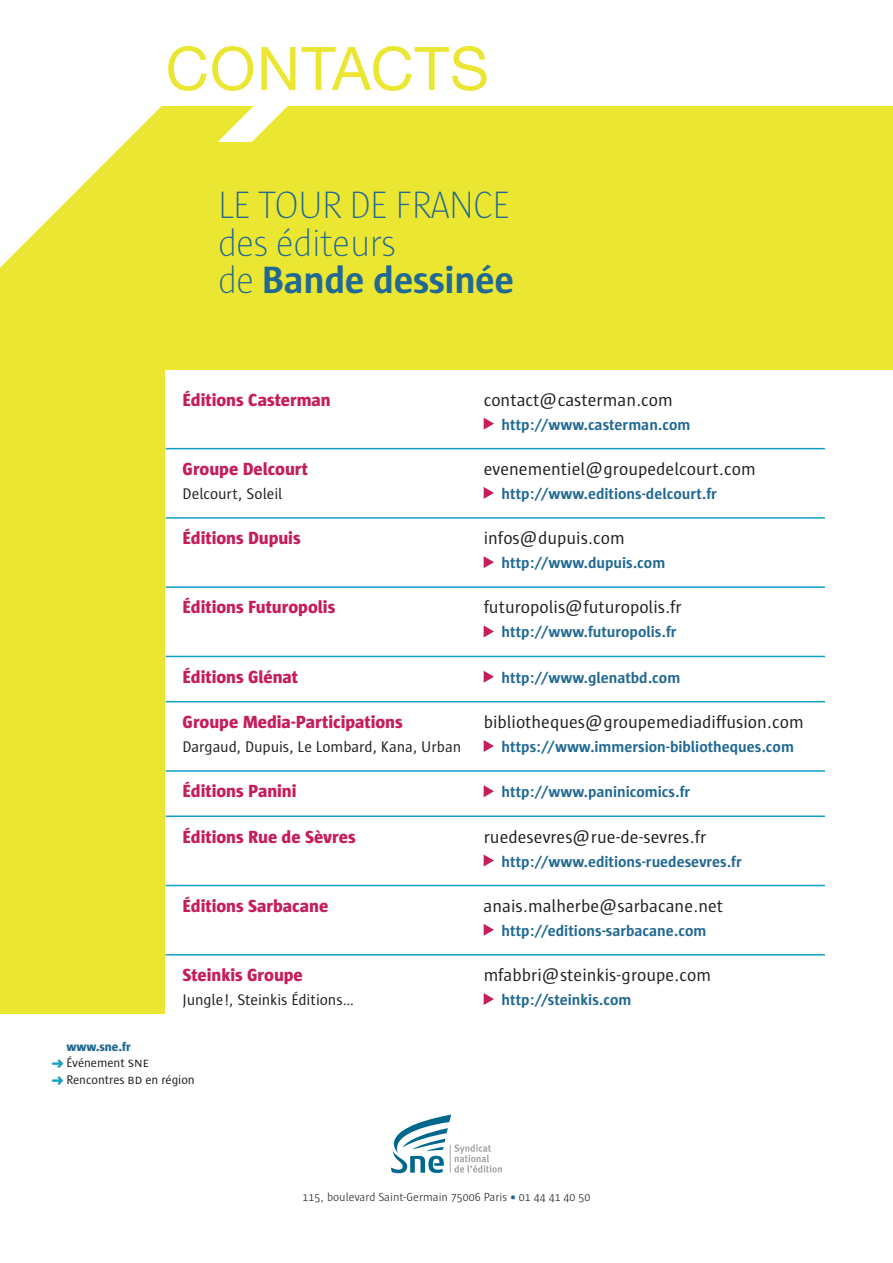
<style>
.page{position:relative;width:893px;height:1263px;background:#fff}
.page>*{position:absolute;margin:0;border:0;box-sizing:border-box;transform-origin:0 0}
.t1{font:60px "Helvetica Neue";letter-spacing:.015em;color:#ebe632}
.t2{font:200 39px/37.5px "Sun";letter-spacing:-.03em;color:#216992}
.t3{font:18px "Sun";color:#231f20}
.t4{font:800 18px "Sun";letter-spacing:-.005em;color:#c61d5c}
.t5{font:700 15.75px "Sun";color:#216992}
.t6{font:15.75px "Sun";letter-spacing:-.005em;color:#231f20}
.t7{font:12.75px/16.5px "Sun";letter-spacing:-.005em;color:#231f20}
.t8{font:300 12px "Sun";color:#231f20}
.s1{font-weight:700}
.s2{font-weight:800;color:#216992}
.s3{font-family:"Sun SC"}
.s4{font-weight:700;color:#216992}
</style>
<div class="page">
<div style="left:0;top:106px;width:893px;height:908px;background:#ebe632"></div>
<svg style="left:391px;top:1114px;width:111px;height:59px"></svg>
<svg style="left:0;top:106px;width:162px;height:162px"></svg>
<div style="left:166px;top:370px;width:727px;height:678px;background:#fff"></div>
<hr style="left:166px;top:448px;width:659px;height:1px;background:#149fc6">
<hr style="left:166px;top:517px;width:659px;height:2px;background:#149fc6">
<hr style="left:166px;top:586px;width:659px;height:2px;background:#149fc6">
<hr style="left:166px;top:656px;width:659px;height:1px;background:#149fc6">
<hr style="left:166px;top:701px;width:659px;height:1px;background:#149fc6">
<hr style="left:166px;top:770px;width:659px;height:2px;background:#149fc6">
<hr style="left:166px;top:815px;width:659px;height:2px;background:#149fc6">
<hr style="left:166px;top:885px;width:659px;height:1px;background:#149fc6">
<hr style="left:166px;top:954px;width:659px;height:1px;background:#149fc6">
<svg style="left:484px;top:418px;width:10px;height:12px"></svg>
<svg style="left:484px;top:487px;width:10px;height:12px"></svg>
<svg style="left:484px;top:556px;width:10px;height:12px"></svg>
<svg style="left:484px;top:625px;width:10px;height:12px"></svg>
<svg style="left:484px;top:671px;width:10px;height:12px"></svg>
<svg style="left:484px;top:740px;width:10px;height:12px"></svg>
<svg style="left:484px;top:785px;width:10px;height:12px"></svg>
<svg style="left:484px;top:854px;width:10px;height:12px"></svg>
<svg style="left:484px;top:924px;width:10px;height:12px"></svg>
<svg style="left:484px;top:993px;width:10px;height:12px"></svg>
<svg style="left:218px;top:106px;width:70px;height:36px"></svg>
<h1 class="t1" style="left:166px;top:25px;width:325px">CONTACTS</h1>
<h2 class="t2" style="left:218px;top:187px;width:298px">LE TOUR DE FRANCE<br>DES ÉDITEURS<br>DE <span class="s1">Bande dessinée</span></h2>
<p class="t4" style="left:183px;top:389px;width:150px">Éditions Casterman</p>
<p class="t3" style="left:484px;top:390px;width:191px">contact@casterman.com</p>
<p class="t5" style="left:502px;top:416px;width:190px">http://www.casterman.com</p>
<p class="t4" style="left:183px;top:459px;width:127px">Groupe Delcourt</p>
<p class="t3" style="left:484px;top:459px;width:273px">evenementiel@groupedelcourt.com</p>
<p class="t6" style="left:183px;top:485px;width:101px">Delcourt, Soleil</p>
<p class="t5" style="left:502px;top:485px;width:217px">http://www.editions-delcourt.fr</p>
<p class="t4" style="left:183px;top:528px;width:120px">Éditions Dupuis</p>
<p class="t3" style="left:484px;top:529px;width:143px">infos@dupuis.com</p>
<p class="t5" style="left:502px;top:554px;width:165px">http://www.dupuis.com</p>
<p class="t4" style="left:183px;top:597px;width:154px">Éditions Futuropolis</p>
<p class="t3" style="left:484px;top:598px;width:200px">futuropolis@futuropolis.fr</p>
<p class="t5" style="left:502px;top:623px;width:176px">http://www.futuropolis.fr</p>
<p class="t4" style="left:183px;top:666px;width:117px">Éditions Glénat</p>
<p class="t5" style="left:502px;top:669px;width:180px">http://www.glenatbd.com</p>
<p class="t4" style="left:183px;top:712px;width:222px">Groupe Media-Participations</p>
<p class="t3" style="left:484px;top:712px;width:322px">bibliotheques@groupemediadiffusion.com</p>
<p class="t6" style="left:183px;top:738px;width:280px">Dargaud, Dupuis, Le Lombard, Kana, Urban</p>
<p class="t5" style="left:502px;top:738px;width:294px">https://www.immersion-bibliotheques.com</p>
<p class="t4" style="left:183px;top:781px;width:115px">Éditions Panini</p>
<p class="t5" style="left:502px;top:783px;width:190px">http://www.paninicomics.fr</p>
<p class="t4" style="left:183px;top:826px;width:175px">Éditions Rue de Sèvres</p>
<p class="t3" style="left:484px;top:827px;width:224px">ruedesevres@rue-de-sevres.fr</p>
<p class="t5" style="left:502px;top:852px;width:242px">http://www.editions-ruedesevres.fr</p>
<p class="t4" style="left:183px;top:895px;width:147px">Éditions Sarbacane</p>
<p class="t3" style="left:484px;top:896px;width:241px">anais.malherbe@sarbacane.net</p>
<p class="t5" style="left:502px;top:922px;width:206px">http://editions-sarbacane.com</p>
<p class="t4" style="left:183px;top:965px;width:122px">Steinkis Groupe</p>
<p class="t3" style="left:484px;top:965px;width:229px">mfabbri@steinkis-groupe.com</p>
<p class="t6" style="left:183px;top:991px;width:174px">Jungle!, Steinkis Éditions…</p>
<p class="t5" style="left:502px;top:991px;width:131px">http://steinkis.com</p>
<p class="t7" style="left:67px;top:1038px;width:130px"><span class="s2">www.sne.fr<br></span>Événement <span class="s3">sne<br></span>Rencontres <span class="s3">bd</span> en région</p>
<p class="t8" style="left:302px;top:1190px;width:289px">115, boulevard Saint-Germain 75006 Paris <span class="s4">•</span> 01 44 41 40 50</p>
</div>
